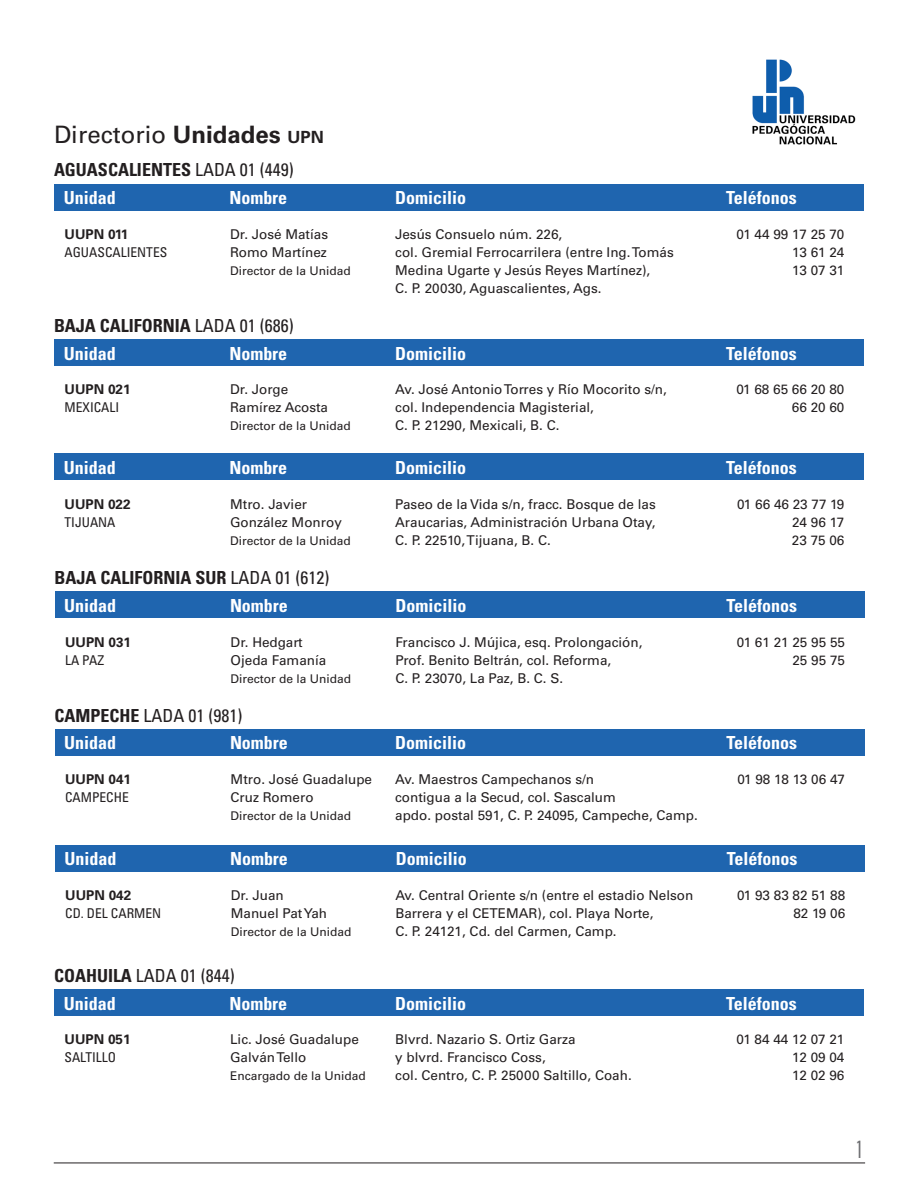
<style>
.page{position:relative;width:918px;height:1188px;background:#fff}
.page>*{position:absolute;margin:0;border:0;box-sizing:border-box;transform-origin:0 0}
.t1{font:24px "Univers";color:#231f20}
.t2{font:300 ultra-condensed 24px "Univers";color:#6c6d70}
.t3{font:700 condensed 18px "Univers";color:#fff}
.t4{font:700 condensed 18px "Univers";color:#231f20}
.t5{font:condensed 18px "Univers";color:#231f20}
.t6{font:13.5px/18px "Univers";color:#231f20}
.t7{font:condensed 13.5px "Univers";color:#231f20}
.t8{font:700 13.5px "Univers";color:#231f20}
.t9{font:12px "Univers";color:#231f20}
.s1{font-weight:700}
.s2{font-weight:700;font-size:16.8px}
.s3{font-weight:400}
.s4{font-style:inherit}
</style>
<div class="page">
<hr style="left:54px;top:1163px;width:811px;height:1px;background:#231f20">
<img style="left:752px;top:59px;width:104px;height:86px">
<div style="left:54px;top:184px;width:810px;height:26px;background:#1f65af"></div>
<div style="left:54px;top:339px;width:810px;height:27px;background:#1f65af"></div>
<div style="left:54px;top:454px;width:810px;height:26px;background:#1f65af"></div>
<div style="left:55px;top:592px;width:810px;height:26px;background:#1f65af"></div>
<div style="left:55px;top:729px;width:810px;height:27px;background:#1f65af"></div>
<div style="left:55px;top:845px;width:810px;height:27px;background:#1f65af"></div>
<div style="left:54px;top:989px;width:810px;height:27px;background:#1f65af"></div>
<p class="t1" style="left:54px;top:120px;width:271px">Directorio <span class="s1">Unidades</span> <span class="s2">upn</span></p>
<p class="t4" style="left:54px;top:159px;width:241px">AGUASCALIENTES <span class="s3">LADA 01 (449)</span></p>
<p class="t3" style="left:64px;top:187px;width:54px">Unidad</p>
<p class="t8" style="left:64px;top:226px;width:66px">UUPN 011</p>
<p class="t7" style="left:64px;top:244px;width:104px">AGUASCALIENTES</p>
<p class="t3" style="left:230px;top:187px;width:59px">Nombre</p>
<p class="t3" style="left:395px;top:187px;width:73px">Domicilio</p>
<p class="t3" style="left:726px;top:187px;width:72px">Teléfonos</p>
<p class="t6" style="left:737px;top:225px;width:109px">01 44 99 17 25 70</p>
<p class="t6" style="left:792px;top:243px;width:54px">13 61 24</p>
<p class="t6" style="left:792px;top:261px;width:54px">13 07 31</p>
<p class="t6" style="left:230px;top:225px;width:100px">Dr. José Matías</p>
<p class="t6" style="left:230px;top:243px;width:98px">Romo Martínez</p>
<p class="t9" style="left:230px;top:264px;width:122px">Director de la Unidad</p>
<p class="t6" style="left:395px;top:225px;width:169px">Jesús Consuelo núm. 226,</p>
<p class="t6" style="left:395px;top:243px;width:280px">col. Gremial Ferrocarrilera (entre Ing. Tomás<br>Medina Ugarte y Jesús Reyes Martínez),</p>
<p class="t6" style="left:395px;top:279px;width:208px">C. P. 20030, Aguascalientes, Ags.</p>
<p class="t4" style="left:54px;top:314px;width:241px">BAJA CALIFORNIA <span class="s3">LADA 01 (686)</span></p>
<p class="t3" style="left:64px;top:342px;width:54px">Unidad</p>
<p class="t8" style="left:64px;top:382px;width:68px">UUPN 021</p>
<p class="t7" style="left:64px;top:399px;width:56px">MEXICALI</p>
<p class="t3" style="left:230px;top:342px;width:59px">Nombre</p>
<p class="t3" style="left:395px;top:342px;width:73px">Domicilio</p>
<p class="t3" style="left:726px;top:342px;width:72px">Teléfonos</p>
<p class="t6" style="left:736px;top:381px;width:110px">01 68 65 66 20 80</p>
<p class="t6" style="left:792px;top:399px;width:54px">66 20 60</p>
<p class="t6" style="left:395px;top:381px;width:273px">Av. José Antonio Torres y Río Mocorito s/n,</p>
<p class="t6" style="left:395px;top:399px;width:200px">col. Independencia Magisterial,</p>
<p class="t6" style="left:395px;top:417px;width:166px">C. P. 21290, Mexicali, B. C.</p>
<p class="t6" style="left:230px;top:381px;width:60px">Dr. Jorge</p>
<p class="t6" style="left:230px;top:399px;width:100px">Ramírez Acosta</p>
<p class="t9" style="left:230px;top:419px;width:122px">Director de la Unidad</p>
<p class="t3" style="left:64px;top:457px;width:54px">Unidad</p>
<p class="t8" style="left:64px;top:496px;width:68px">UUPN 022</p>
<p class="t7" style="left:64px;top:513px;width:53px">TIJUANA</p>
<p class="t3" style="left:230px;top:457px;width:59px">Nombre</p>
<p class="t3" style="left:395px;top:457px;width:73px">Domicilio</p>
<p class="t3" style="left:726px;top:457px;width:72px">Teléfonos</p>
<p class="t6" style="left:737px;top:495px;width:109px">01 66 46 23 77 19</p>
<p class="t6" style="left:792px;top:513px;width:54px">24 96 17</p>
<p class="t6" style="left:792px;top:531px;width:54px">23 75 06</p>
<p class="t6" style="left:395px;top:495px;width:262px">Paseo de la Vida s/n, fracc. Bosque de las<br>Araucarias, Administración Urbana Otay,</p>
<p class="t6" style="left:395px;top:531px;width:157px">C. P. 22510, Tijuana, B. C.</p>
<p class="t6" style="left:230px;top:495px;width:79px">Mtro. Javier</p>
<p class="t6" style="left:230px;top:513px;width:113px">González Monroy</p>
<p class="t9" style="left:230px;top:533px;width:122px">Director de la Unidad</p>
<p class="t4" style="left:55px;top:567px;width:276px">BAJA CALIFORNIA SUR <span class="s3">LADA 01 (612)</span></p>
<p class="t3" style="left:64px;top:594px;width:54px">Unidad</p>
<p class="t8" style="left:65px;top:634px;width:68px">UUPN 031</p>
<p class="t7" style="left:65px;top:651px;width:41px">LA PAZ</p>
<p class="t3" style="left:230px;top:594px;width:59px">Nombre</p>
<p class="t3" style="left:395px;top:594px;width:73px">Domicilio</p>
<p class="t3" style="left:727px;top:594px;width:72px">Teléfonos</p>
<p class="t6" style="left:737px;top:633px;width:110px">01 61 21 25 95 55</p>
<p class="t6" style="left:792px;top:651px;width:54px">25 95 75</p>
<p class="t6" style="left:395px;top:633px;width:249px">Francisco J. Mújica, esq. Prolongación,</p>
<p class="t6" style="left:395px;top:651px;width:217px">Prof. Benito Beltrán, col. Reforma,</p>
<p class="t6" style="left:395px;top:669px;width:169px">C. P. 23070, La Paz, B. C. S.</p>
<p class="t6" style="left:231px;top:633px;width:74px">Dr. Hedgart</p>
<p class="t6" style="left:231px;top:651px;width:97px">Ojeda Famanía</p>
<p class="t9" style="left:231px;top:671px;width:122px">Director de la Unidad</p>
<p class="t5" style="left:55px;top:704px;width:189px"><span class="s1">CAMPECHE</span> LADA 01 (981)</p>
<p class="t3" style="left:64px;top:732px;width:54px">Unidad</p>
<p class="t8" style="left:65px;top:772px;width:68px">UUPN 041</p>
<p class="t7" style="left:65px;top:789px;width:65px">CAMPECHE</p>
<p class="t3" style="left:230px;top:732px;width:59px">Nombre</p>
<p class="t3" style="left:395px;top:732px;width:73px">Domicilio</p>
<p class="t3" style="left:727px;top:732px;width:72px">Teléfonos</p>
<p class="t6" style="left:395px;top:771px;width:201px">Av. Maestros Campechanos s/n</p>
<p class="t6" style="left:737px;top:771px;width:109px">01 98 18 13 06 47</p>
<p class="t6" style="left:395px;top:789px;width:222px">contigua a la Secud, col. Sascalum</p>
<p class="t6" style="left:395px;top:807px;width:304px">apdo. postal 591, <span class="s4">C. P.</span> 24095, Campeche, Camp.</p>
<p class="t6" style="left:231px;top:771px;width:143px">Mtro. José Guadalupe<br>Cruz Romero</p>
<p class="t9" style="left:231px;top:809px;width:122px">Director de la Unidad</p>
<p class="t3" style="left:64px;top:848px;width:54px">Unidad</p>
<p class="t8" style="left:65px;top:887px;width:68px">UUPN 042</p>
<p class="t7" style="left:65px;top:905px;width:97px">CD. DEL CARMEN</p>
<p class="t3" style="left:230px;top:848px;width:59px">Nombre</p>
<p class="t3" style="left:396px;top:848px;width:73px">Domicilio</p>
<p class="t3" style="left:727px;top:848px;width:72px">Teléfonos</p>
<p class="t6" style="left:737px;top:886px;width:110px">01 93 83 82 51 88</p>
<p class="t6" style="left:793px;top:904px;width:53px">82 19 06</p>
<p class="t6" style="left:395px;top:886px;width:299px">Av. Central Oriente s/n (entre el estadio Nelson<br>Barrera y el CETEMAR), col. Playa Norte,</p>
<p class="t6" style="left:395px;top:922px;width:223px"><span class="s4">C. P.</span> 24121, Cd. del Carmen, Camp.</p>
<p class="t6" style="left:231px;top:886px;width:55px">Dr. Juan</p>
<p class="t6" style="left:231px;top:904px;width:98px">Manuel Pat Yah</p>
<p class="t9" style="left:231px;top:925px;width:122px">Director de la Unidad</p>
<p class="t5" style="left:54px;top:964px;width:182px"><span class="s1">COAHUILA</span> LADA 01 (844)</p>
<p class="t3" style="left:64px;top:992px;width:54px">Unidad</p>
<p class="t8" style="left:64px;top:1032px;width:68px">UUPN 051</p>
<p class="t7" style="left:64px;top:1049px;width:53px">SALTILLO</p>
<p class="t3" style="left:230px;top:992px;width:59px">Nombre</p>
<p class="t3" style="left:395px;top:992px;width:73px">Domicilio</p>
<p class="t3" style="left:726px;top:992px;width:72px">Teléfonos</p>
<p class="t6" style="left:737px;top:1031px;width:109px">01 84 44 12 07 21</p>
<p class="t6" style="left:792px;top:1049px;width:54px">12 09 04</p>
<p class="t6" style="left:792px;top:1067px;width:54px">12 02 96</p>
<p class="t6" style="left:395px;top:1031px;width:182px">Blvrd. Nazario S. Ortiz Garza</p>
<p class="t6" style="left:395px;top:1049px;width:152px">y blvrd. Francisco Coss,</p>
<p class="t6" style="left:395px;top:1067px;width:238px">col. Centro, <span class="s4">C. P.</span> 25000 Saltillo, Coah.</p>
<p class="t6" style="left:230px;top:1031px;width:130px">Lic. José Guadalupe<br>Galván Tello</p>
<p class="t9" style="left:230px;top:1069px;width:137px">Encargado de la Unidad</p>
<p class="t2" style="left:856px;top:1137px;width:8px">1</p>
</div>
